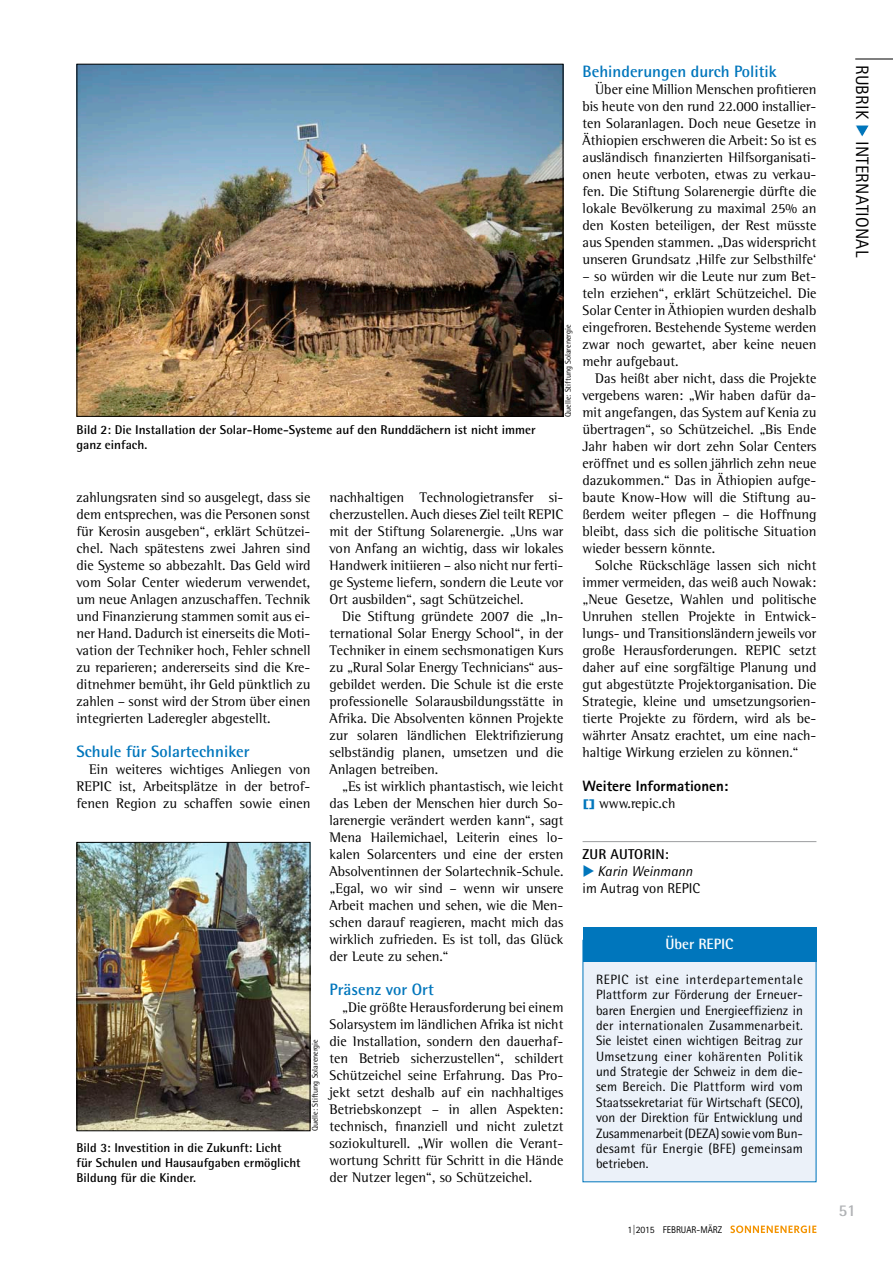
<style>
.page{position:relative;width:893px;height:1263px;background:#fff}
.page>*{position:absolute;margin:0;border:0;box-sizing:border-box;transform-origin:0 0}
.t1{font:18px "Rotis Sans Serif Std";letter-spacing:.01em;color:#000}
.t2{font:700 16.5px "Rotis Semi Sans Std";color:#0076bc}
.t3{font:700 16.5px "Rotis Semi Sans Std";color:#b0b2b5}
.t4{font:800 15px "Rotis Sans Serif Std";color:#000}
.t5{font:700 15px "Rotis Semi Sans Std";letter-spacing:-.005em;color:#fff}
.t6{font:14.25px/17px "Rotis Semi Serif Std";color:#000;text-align:justify}
.t7{font:14.25px/17px "Rotis Semi Sans Std";color:#000}
.t8{font:700 14.25px "Rotis Semi Sans Std";letter-spacing:.01em;color:#000}
.t9{font:13.5px/15.5px "Rotis Semi Sans Std";letter-spacing:-.005em;color:#000;text-align:justify}
.t10{font:700 12.75px/15px "Rotis Semi Sans Std";color:#000}
.t11{font:9.75px "Rotis Sans Serif Std";color:#000}
.t12{font:8.25px "Rotis Semi Sans Std";color:#000}
.s1{font-family:"Arial";font-weight:700;font-size:10.65px;color:#0076bc}
.s2{color:#0076bc}
.s3{font-style:italic}
</style>
<div class="page">
<svg style="left:730px;top:1225px;width:86px;height:8px"></svg>
<hr style="left:855px;top:59px;width:38px;height:1px;background:#000">
<hr style="left:583px;top:841px;width:233px;height:1px;background:#9c9d9f">
<svg style="left:856px;top:125px;width:13px;height:12px"></svg>
<div style="left:583px;top:940px;width:233px;height:242px;background:#ebf1f9"></div>
<div style="left:583px;top:927px;width:233px;height:34px;background:#0076bc"></div>
<img style="left:79px;top:66px;width:482px;height:349px">
<img style="left:79px;top:844px;width:229px;height:285px">
<div style="left:77px;top:842px;width:233px;height:289px;border:1px solid #000"></div>
<p class="t10" style="left:77px;top:422px;width:461px">Bild 2: Die I nstallation der Solar-Home-Systeme auf den Runddächern ist nicht immer ganz einfach.</p>
<p class="t12" style="left:563px;top:417px;width:94px;rotate:-90deg">Quelle: Stiftung Solarenergie</p>
<p class="t6" style="left:77px;top:488px;width:235px">zahlungsraten sind so ausgelegt, dass sie dem entsprechen, was die Personen sonst für Kerosin ausgeben“, erklärt Schützei&shy;chel. Nach spätestens zwei Jahren sind die Systeme so abbezahlt. Das Geld wird vom Solar Center wiederum verwendet, um neue Anlagen anzuschaffen. Technik und Finanzierung stammen somit aus ei&shy;ner Hand. Dadurch ist einerseits die Moti&shy;vation der Techniker hoch, Fehler schnell zu reparieren; andererseits sind die Kre&shy;ditnehmer bemüht, ihr Geld pünktlich zu zahlen – sonst wird der Strom über einen integrierten Laderegler abgestellt.</p>
<p class="t2" style="left:77px;top:741px;width:175px">Schule für Solartechniker</p>
<p class="t6" style="left:77px;top:761px;width:235px;text-indent:13px">Ein weiteres wichtiges Anliegen von REPIC ist, Arbeitsplätze in der betrof&shy;fenen Region zu schaffen sowie einen</p>
<p class="t10" style="left:77px;top:1140px;width:226px">Bild 3: I nvestition in die Zukunft: Licht für Schulen und Hausaufgaben ermöglicht<br>Bildung für die Kinder.</p>
<p class="t12" style="left:310px;top:1131px;width:94px;rotate:-90deg">Quelle: Stiftung Solarenergie</p>
<p class="t6" style="left:330px;top:488px;width:235px">nachhaltigen Technologietransfer si&shy;cherzustellen. Auch dieses Ziel teilt REPIC mit der Stiftung Solarenergie. „Uns war von Anfang an wichtig, dass wir lokales Handwerk initiieren – also nicht nur ferti&shy;ge Systeme liefern, sondern die Leute vor Ort ausbilden“, sagt Schützeichel.</p>
<p class="t6" style="left:330px;top:608px;width:235px;text-indent:13px">Die Stiftung gründete 2007 die „In&shy;ternational Solar Energy School“, in der Techniker in einem sechsmonatigen Kurs zu „Rural Solar Energy Technicians“ aus&shy;gebildet werden. Die Schule ist die erste professionelle Solarausbildungsstätte in Afrika. Die Absolventen können Projekte zur solaren ländlichen Elektrifizierung selbständig planen, umsetzen und die Anlagen betreiben.</p>
<p class="t6" style="left:330px;top:778px;width:235px;text-indent:13px">„Es ist wirklich phantastisch, wie leicht das Leben der Menschen hier durch So&shy;larenergie verändert werden kann“, sagt Mena Hailemichael, Leiterin eines lo&shy;kalen Solarcenters und eine der ersten Absolventinnen der Solartechnik-Schule. „Egal, wo wir sind – wenn wir unsere Arbeit machen und sehen, wie die Men&shy;schen darauf reagieren, macht mich das wirklich zufrieden. Es ist toll, das Glück der Leute zu sehen.“</p>
<p class="t2" style="left:330px;top:979px;width:106px">Präsenz vor Ort</p>
<p class="t6" style="left:330px;top:999px;width:235px;text-indent:13px">„Die größte Herausforderung bei einem Solarsystem im ländlichen Afrika ist nicht die Installation, sondern den dauerhaf&shy;ten Betrieb sicherzustellen“, schildert Schützeichel seine Erfahrung. Das Pro&shy;jekt setzt deshalb auf ein nachhaltiges Betriebskonzept – in allen Aspekten: technisch, finanziell und nicht zuletzt soziokulturell. „Wir wollen die Verant&shy;wortung Schritt für Schritt in die Hände der Nutzer legen“, so Schützeichel.</p>
<p class="t2" style="left:583px;top:61px;width:196px">Behinderungen durch Politik</p>
<p class="t6" style="left:583px;top:80px;width:235px;text-indent:13px">Über eine Million Menschen profitieren bis heute von den rund 22.000 installier&shy;ten Solaranlagen. Doch neue Gesetze in Äthiopien erschweren die Arbeit: So ist es ausländisch finanzierten Hilfsorganisati&shy;onen heute verboten, etwas zu verkau&shy;fen. Die Stiftung Solarenergie dürfte die lokale Bevölkerung zu maximal 25% an den Kosten beteiligen, der Rest müsste aus Spenden stammen. „Das widerspricht unseren Grundsatz ‚Hilfe zur Selbsthilfe‘</p>
<p class="t6" style="left:583px;top:267px;width:235px">– so würden wir die Leute nur zum Bet&shy;teln erziehen“, erklärt Schützeichel. Die Solar Center in Äthiopien wurden deshalb eingefroren. Bestehende Systeme werden zwar noch gewartet, aber keine neuen mehr aufgebaut.</p>
<p class="t6" style="left:583px;top:369px;width:235px;text-indent:13px">Das heißt aber nicht, dass die Projekte vergebens waren: „Wir haben dafür da&shy;mit angefangen, das System auf Kenia zu übertragen“, so Schützeichel. „Bis Ende Jahr haben wir dort zehn Solar Centers eröffnet und es sollen jährlich zehn neue dazukommen.“ Das in Äthiopien aufge&shy;baute Know-How will die Stiftung au&shy;ßerdem weiter pflegen – die Hoffnung bleibt, dass sich die politische Situation wieder bessern könnte.</p>
<p class="t6" style="left:583px;top:557px;width:235px;text-indent:13px">Solche Rückschläge lassen sich nicht immer vermeiden, das weiß auch Nowak: „Neue Gesetze, Wahlen und politische Unruhen stellen Projekte in Entwick&shy;lungs- und Transitionsländern jeweils vor große Herausforderungen. REPIC setzt daher auf eine sorgfältige Planung und gut abgestützte Projektorganisation. Die Strategie, kleine und umsetzungsorien&shy;tierte Projekte zu fördern, wird als be&shy;währter Ansatz erachtet, um eine nach&shy;haltige Wirkung erzielen zu können.“</p>
<p class="t4" style="left:583px;top:776px;width:147px">Weitere Informationen:</p>
<p class="t6" style="left:583px;top:795px;width:94px"><span class="s1">[]</span> www.repic.ch</p>
<p class="t8" style="left:583px;top:845px;width:88px">Zur Autorin :</p>
<p class="t7" style="left:583px;top:863px;width:112px"><span class="s2">◆</span> <span class="s3">Karin Weinmann </span>im Autrag von REPIC</p>
<p class="t5" style="left:666px;top:935px;width:69px">Über REPIC</p>
<p class="t9" style="left:596px;top:971px;width:8px">REPIC</p>
<p class="t9" style="left:596px;top:971px;width:208px;text-indent:39px">ist eine interdepartementale Plattform zur Förderung der Erneuer&shy;baren Energien und Energieeffizienz in der internationalen Zusammenarbeit.<br>Sie leistet einen wichtigen Beitrag zur U msetzung einer kohärenten Politik und Strategie der Schweiz in dem die&shy;sem Bereich. Die Plattform wird vom Staatssekretariat für Wirtschaft (SECO), von der Direktion für Entwicklung und Zusammenarbeit (DEZA) sowie vom Bun&shy;desamt für Energie (BFE) gemeinsam betrieben.</p>
<p class="t11" style="left:627px;top:1223px;width:96px">1|2015 FEBRUAR-MÄRZ</p>
<p class="t1" style="left:873px;top:65px;width:194px;rotate:90deg">RUBRIK <span class="s2">◆</span> INTERNATIONAL</p>
<p class="t3" style="left:839px;top:1200px;width:19px">51</p>
</div>
